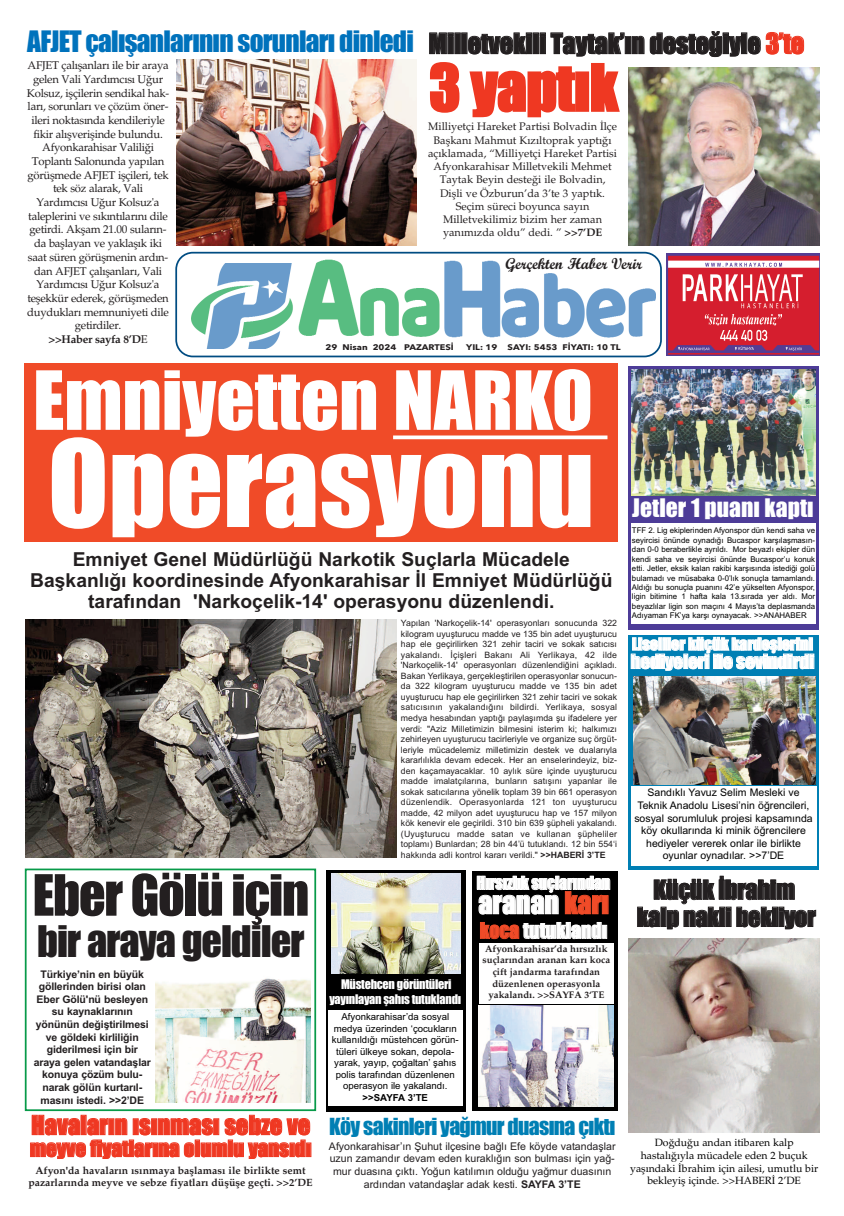
<style>
.page{position:relative;width:844px;height:1216px;background:#fff}
.page>*{position:absolute;margin:0;border:0;box-sizing:border-box;transform-origin:0 0}
.t1{font:111.12px "Impact";color:#fff}
.t2{font:75.25px "Impact";color:#fff}
.t3{font:59.5px "Impact";letter-spacing:-.01em;color:#ef3822}
.t4{font:52.5px "Impact";letter-spacing:-.025em;color:#231f20}
.t5{font:40.25px "Impact";letter-spacing:-.025em;color:#231f20}
.t6{font:28px "Impact";letter-spacing:-.01em;color:#fff}
.t7{font:27.3px "Impact";letter-spacing:-.025em;color:#0072bc}
.t8{font:26.25px "Impact";letter-spacing:-.01em;color:#231f20}
.t9{font:24.5px/27.1px "Impact";letter-spacing:-.015em;color:#231f20;text-align:center}
.t10{font:24.5px "Impact";color:#ef3822}
.t11{font:23.62px "Impact";color:#fff}
.t12{font:21.79px "Impact";letter-spacing:-.03em;color:#007fb4}
.t13{font:21px "Impact";color:#ef3822}
.t14{font:20.12px "Impact";letter-spacing:-.005em;color:#fff}
.t15{font:700 19.25px/21px "Arial";color:#231f20;text-align:center}
.t16{font:18.38px "Impact";letter-spacing:-.015em;color:#fff;scale:1.06 1}
.t17{font:16.62px "Impact";letter-spacing:-.025em;color:#fff}
.t18{font:16.01px "Script MT Bold";color:#231f20}
.t19{font:15.75px "Impact";letter-spacing:-.015em;color:#fff;scale:1.06 1}
.t20{font:12.25px/14.7px "Impact";letter-spacing:-.02em;color:#fff;text-align:center}
.t21{font:11.29px/13.7px "Palatino";letter-spacing:-.025em;color:#231f20;text-align:center}
.t22{font:10.94px/13.2px "Palatino";color:#231f20;text-align:center}
.t23{font:10.59px/12.7px "Arial";color:#231f20;text-align:center}
.t24{font:700 10.5px/12.6px "Arial";letter-spacing:-.01em;color:#231f20;text-align:center}
.t25{font:10.5px/12.6px "Arial";color:#000;text-align:center}
.t26{font:10.5px/12.7px "Palatino";color:#000;text-align:center}
.t27{font:700 10.5px/12.7px "Palatino";color:#231f20;text-align:center}
.t28{font:9.62px/11.5px "Arial";color:#000;text-align:center}
.t29{font:700 9.62px/11.6px "Palatino";color:#231f20;text-align:center}
.t30{font:700 9.62px "Arial";color:#000}
.t31{font:8.75px/10.5px "Arial";color:#231f20;text-align:justify}
.t32{font:700 8.05px "Avenir Next LT Pro";color:#231f20;scale:1.13 1}
.t33{font:7.88px/9.5px "Arial";color:#000;text-align:justify}
.s1{font-weight:700}
.s2{color:#ef3822}
.s3{color:#f04b28}
</style>
<div class="page">
<img style="left:666px;top:253px;width:153px;height:102px">
<svg style="left:175px;top:252px;width:486px;height:105px"></svg>
<img style="left:191px;top:264px;width:103px;height:84px">
<img style="left:294px;top:256px;width:65px;height:85px">
<img style="left:441px;top:258px;width:62px;height:82px">
<img style="left:360px;top:281px;width:82px;height:59px">
<img style="left:501px;top:273px;width:154px;height:68px">
<img style="left:26px;top:619px;width:370px;height:238px">
<div style="left:25px;top:363px;width:592px;height:178px;background:#f04b28"></div>
<svg style="left:393px;top:435px;width:214px;height:4px"></svg>
<div style="left:628px;top:366px;width:191px;height:264px;background:#4d3c98"></div>
<img style="left:177px;top:60px;width:239px;height:185px">
<div style="left:628px;top:62px;width:191px;height:184px;background:linear-gradient(to right,#fff,#fff)"></div>
<img style="left:628px;top:68px;width:191px;height:178px">
<div style="left:25px;top:868px;width:291px;height:242px;border:2px solid #089a49"></div>
<img style="left:155px;top:978px;width:155px;height:124px">
<img style="left:628px;top:938px;width:191px;height:194px">
<div style="left:473px;top:871px;width:144px;height:239px;background:#000"></div>
<div style="left:326px;top:870px;width:139px;height:241px;background:#000"></div>
<div style="left:328px;top:1010px;width:134px;height:95px;background:#fff"></div>
<img style="left:331px;top:873px;width:130px;height:100px">
<img style="left:478px;top:1005px;width:135px;height:101px">
<div style="left:479px;top:943px;width:134px;height:60px;background:#fff"></div>
<div style="left:628px;top:635px;width:191px;height:234px;background:#007fb4"></div>
<div style="left:630px;top:786px;width:186px;height:80px;background:#fff"></div>
<img style="left:633px;top:676px;width:182px;height:108px">
<img style="left:631px;top:369px;width:184px;height:126px">
<div style="left:631px;top:523px;width:184px;height:101px;background:#fff"></div>
<h3 class="t7" style="left:27px;top:26px;width:388px">AFJET çalışanlarının sorunları dinledi</h3>
<p class="t21" style="left:27px;top:58px;width:144px">AFJET çalışanları ile bir araya gelen Vali Yardımcısı Uğur<br>Kolsuz, işçilerin sendikal hak&shy;ları, sorunları ve çözüm öner&shy;ileri noktasında kendileriyle fikir alışverişinde bulundu.<br>Afyonkarahisar Valiliği<br>Toplantı Salonunda yapılan görüşmede AFJET işçileri, tek tek söz alarak, Vali<br>Yardımcısı Uğur Kolsuz'a taleplerini ve sıkıntılarını dile getirdi. Akşam 21.00 suların&shy;da başlayan ve yaklaşık iki saat süren görüşmenin ardın&shy;dan AFJET çalışanları, Vali<br>Yardımcısı Uğur Kolsuz'a teşekkür ederek, görüşmeden duydukları memnuniyeti dile getirdiler.<br><span class="s1">&gt;&gt;Haber sayfa 8’D</span>E</p>
<h3 class="t8" style="left:428px;top:29px;width:377px">Milletvekili Taytak’ın desteğiyle <span class="s2">3’te</span></h3>
<h3 class="t3" style="left:429px;top:56px;width:191px">3 yaptık</h3>
<p class="t22" style="left:428px;top:120px;width:190px">Milliyetçi Hareket Partisi Bolvadin İlçe Başkanı Mahmut Kızıltoprak yaptığı açıklamada, “Milliyetçi Hareket Partisi Afyonkarahisar Milletvekili Mehmet Taytak Beyin desteği ile Bolvadin, Dişli ve Özburun’da 3’te 3 yaptık.<br>Seçim süreci boyunca sayın Milletvekilimiz bizim her zaman yanımızda oldu” dedi. ” <span class="s1">&gt;&gt;7’DE</span></p>
<h3 class="t18" style="left:505px;top:254px;width:138px">Gerçekten Haber Verir</h3>
<p class="t32" style="left:325px;top:345px;width:115px">29 Nisan 2024 PAZARTESİ</p>
<p class="t32" style="left:466px;top:345px;width:138px">YIL: 19 SAYI: 5453 FİYATI: 10 TL</p>
<h2 class="t2" style="left:33px;top:360px;width:561px">Emniyetten NARKO</h2>
<h1 class="t1" style="left:48px;top:423px;width:547px">Operasyonu</h1>
<h3 class="t15" style="left:30px;top:548px;width:583px">Emniyet Genel Müdürlüğü Narkotik Suçlarla Mücadele<br>Başkanlığı koordinesinde Afyonkarahisar İl Emniyet Müdürlüğü tarafından 'Narkoçelik-14' operasyonu düzenlendi.</h3>
<h3 class="t4" style="left:33px;top:866px;width:278px">Eber Gölü için</h3>
<h3 class="t5" style="left:37px;top:919px;width:269px">bir araya geldiler</h3>
<p class="t24" style="left:34px;top:967px;width:119px">Türkiye’nin en büyük göllerinden birisi olan<br>Eber Gölü'nü besleyen su kaynaklarının yönünün değiştirilmesi ve göldeki kirliliğin giderilmesi için bir araya gelen vatandaşlar konuya çözüm bulu&shy;narak gölün kurtarıl&shy;masını istedi. &gt;&gt;2’DE</p>
<h3 class="t10" style="left:31px;top:1111px;width:280px">Havaların ısınması sebze ve</h3>
<h3 class="t13" style="left:30px;top:1136px;width:283px">meyve fiyatlarına olumlu yansıdı</h3>
<p class="t27" style="left:28px;top:1163px;width:286px">Afyon'da havaların ısınmaya başlaması ile birlikte semt pazarlarında meyve ve sebze fiyatları düşüşe geçti. &gt;&gt;2’DE</p>
<p class="t31" style="left:401px;top:618px;width:217px">Yapılan 'Narkoçelik-14' operasyonları sonucunda 322 kilogram uyuşturucu madde ve 135 bin adet uyuşturucu hap ele geçirilirken 321 zehir taciri ve sokak satıcısı yakalandı. İçişleri Bakanı Ali Yerlikaya, 42 ilde 'Narkoçelik-14' operasyonları düzenlendiğini açıkladı.<br>Bakan Yerlikaya, gerçekleştirilen operasyonlar sonucun&shy;da 322 kilogram uyuşturucu madde ve 135 bin adet uyuşturucu hap ele geçirilirken 321 zehir taciri ve sokak satıcısının yakalandığını bildirdi. Yerlikaya, sosyal medya hesabından yaptığı paylaşımda şu ifadelere yer verdi: "Aziz Milletimizin bilmesini isterim ki; halkımızı zehirleyen uyuşturucu tacirleriyle ve organize suç örgüt&shy;leriyle mücadelemiz milletimizin destek ve dualarıyla kararlılıkla devam edecek. Her an enselerindeyiz, biz&shy;den kaçamayacaklar. 10 aylık süre içinde uyuşturucu madde imalatçılarına, bunların satışını yapanlar ile sokak satıcılarına yönelik toplam 39 bin 661 operasyon düzenlendik. Operasyonlarda 121 ton uyuşturucu madde, 42 milyon adet uyuşturucu hap ve 157 milyon kök kenevir ele geçirildi. 310 bin 639 şüpheli yakalandı. (Uyuşturucu madde satan ve kullanan şüpheliler toplamı) Bunlardan; 28 bin 44’ü tutuklandı. 12 bin 554‘i hakkında adli kontrol kararı verildi." <span class="s1">&gt;&gt;HABERİ 3’TE</span></p>
<h3 class="t20" style="left:329px;top:977px;width:133px">Müstehcen görüntüleri yayınlayan şahıs tutuklandı</h3>
<p class="t28" style="left:332px;top:1011px;width:128px">Afyonkarahisar’da sosyal medya üzerinden ‘çocukların kullanıldığı müstehcen görün&shy;tüleri ülkeye sokan, depola&shy;yarak, yayıp, çoğaltan’ şahıs polis tarafından düzenlenen operasyon ile yakalandı.</p>
<p class="t30" style="left:362px;top:1092px;width:67px">&gt;&gt;SAYFA 3’TE</p>
<h3 class="t17" style="left:476px;top:873px;width:135px">Hırsızlık suçlarından</h3>
<h3 class="t6" style="left:478px;top:887px;width:132px">aranan <span class="s3">karı</span></h3>
<h3 class="t14" style="left:479px;top:919px;width:129px"><span class="s3">koca</span> tutuklandı</h3>
<p class="t29" style="left:482px;top:942px;width:129px">Afyonkarahisar’da hırsızlık suçlarından aranan karı koca çift jandarma tarafından düzenlenen operasyonla yakalandı. &gt;&gt;SAYFA 3‘TE</p>
<h3 class="t12" style="left:329px;top:1114px;width:287px">Köy sakinleri yağmur duasına çıktı</h3>
<p class="t23" style="left:329px;top:1139px;width:288px">Afyonkarahisar’ın Şuhut ilçesine bağlı Efe köyde vatandaşlar uzun zamandır devam eden kuraklığın son bulması için yağ&shy;mur duasına çıktı. Yoğun katılımın olduğu yağmur duasının ardından vatandaşlar adak kesti. <span class="s1">SAYFA 3’TE</span></p>
<h3 class="t11" style="left:632px;top:495px;width:183px">Jetler 1 puanı kaptı</h3>
<p class="t33" style="left:631px;top:526px;width:184px">TFF 2. Lig ekiplerinden Afyonspor dün kendi saha ve seyircisi önünde oynadığı Bucaspor karşılaşmasın&shy;dan 0-0 beraberlikle ayrıldı. Mor beyazlı ekipler dün kendi saha ve seyircisi önünde Bucaspor’u konuk etti. Jetler, eksik kalan rakibi karşısında istediği golü bulamadı ve müsabaka 0-0’lık sonuçla tamamlandı.<br>Aldığı bu sonuçla puanını 42’e yükselten Afyonspor, ligin bitimine 1 hafta kala 13.sırada yer aldı. Mor beyazlılar ligin son maçını 4 Mayıs’ta deplasmanda Adıyaman FK’ya karşı oynayacak. &gt;&gt;ANAHABER</p>
<h3 class="t19" style="left:631px;top:635px;width:172px">Liseliler küçük kardeşlerini</h3>
<h3 class="t16" style="left:630px;top:651px;width:175px">hediyeleri ile sevindirdi</h3>
<p class="t25" style="left:634px;top:786px;width:180px">Sandıklı Yavuz Selim Mesleki ve Teknik Anadolu Lisesi’nin öğrencileri, sosyal sorumluluk projesi kapsamında köy okullarında ki minik öğrencilere hediyeler vererek onlar ile birlikte oyunlar oynadılar. &gt;&gt;7’DE</p>
<h3 class="t9" style="left:636px;top:877px;width:180px">Küçük İbrahim kalp nakli bekliyor</h3>
<p class="t26" style="left:630px;top:1136px;width:190px">Doğduğu andan itibaren kalp hastalığıyla mücadele eden 2 buçuk yaşındaki İbrahim için ailesi, umutlu bir bekleyiş içinde. &gt;&gt;HABERİ 2’DE</p>
</div>
